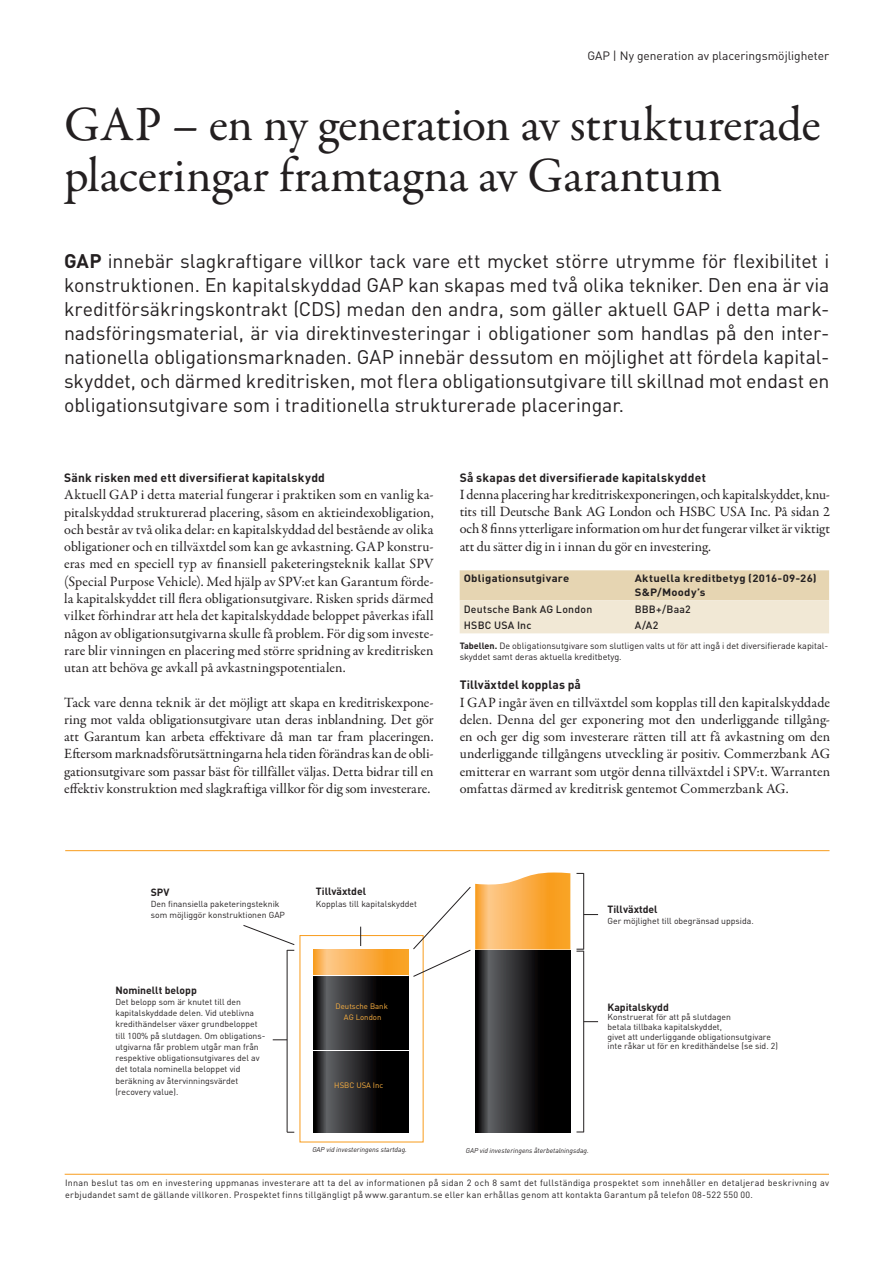
<style>
.page{position:relative;width:893px;height:1263px;background:#fff}
.page>*{position:absolute;margin:0;border:0;box-sizing:border-box;transform-origin:0 0}
.t1{font:49.5px/51px "Garamond Premr Pro";letter-spacing:-.01em;color:#231f20}
.t2{font:19.5px/24px "DINOT";letter-spacing:-.005em;color:#231f20;text-align:justify}
.t3{font:14.25px/17.2px "Garamond Premr Pro";color:#231f20;text-align:justify}
.t4{font:700 12px "DINOT";letter-spacing:.02em;color:#231f20}
.t5{font:12px "DINOT";color:#231f20}
.t6{font:700 10.5px/13.5px "DINOT";letter-spacing:.025em;color:#231f20;scale:1.08 1}
.t7{font:500 10.5px "DINOT";letter-spacing:.02em;color:#231f20}
.t8{font:700 10.35px "DINOT";color:#231f20}
.t9{font:9px/12px "DINOT";letter-spacing:.025em;color:#231f20}
.t10{font:9px/10.5px "DINOT";color:#231f20}
.t11{font:8.7px/11.2px "DINOT";color:#231f20}
.t12{font:7.8px/11.2px "DINOT";color:#fbb03f;text-align:center}
.t13{font:italic 6.9px "DINOT";color:#231f20}
.s1{font-weight:700}
</style>
<div class="page">
<hr style="left:65px;top:850px;width:764px;height:1px;background:#f89c1c">
<hr style="left:65px;top:1174px;width:764px;height:1px;background:#f89c1c">
<svg style="left:313px;top:976px;width:95px;height:74px;background:#212122"></svg>
<svg style="left:313px;top:949px;width:95px;height:26px;background:#faae49"></svg>
<svg style="left:475px;top:977px;width:95px;height:155px;background:#212122"></svg>
<svg style="left:413px;top:872px;width:157px;height:105px"></svg>
<svg style="left:273px;top:1039px;width:14px;height:1px"></svg>
<hr style="left:287px;top:950px;width:1px;height:182px;background:#231f20">
<svg style="left:243px;top:925px;width:52px;height:26px"></svg>
<svg style="left:584px;top:1021px;width:14px;height:1px"></svg>
<hr style="left:583px;top:951px;width:1px;height:181px;background:#231f20">
<svg style="left:584px;top:914px;width:14px;height:1px"></svg>
<hr style="left:583px;top:873px;width:1px;height:76px;background:#231f20">
<svg style="left:576px;top:949px;width:8px;height:3px"></svg>
<svg style="left:360px;top:927px;width:1px;height:19px"></svg>
<svg style="left:313px;top:1052px;width:95px;height:80px;background:#212122"></svg>
<svg style="left:460px;top:570px;width:369px;height:63px;background:#ebdfc4"></svg>
<p class="t5" style="left:587px;top:48px;width:243px">GAP | Ny generation av placeringsmöjligheter</p>
<h1 class="t1" style="left:64px;top:100px;width:758px">GAP – en ny generation av strukturerade placeringar framtagna av Garantum</h1>
<p class="t2" style="left:64px;top:249px;width:767px"><span class="s1">GAP</span> innebär slagkraftigare villkor tack vare ett mycket större utrymme för flexibilitet i konstruktionen. En kapitalskyddad GAP kan skapas med två olika tekniker. Den ena är via kreditförsäkringskontrakt (CDS) medan den andra, som gäller aktuell GAP i detta mark&shy;nadsföringsmaterial, är via direktinvesteringar i obligationer som handlas på den inter&shy;nationella obligationsmarknaden. GAP innebär dessutom en möjlighet att fördela kapital&shy;skyddet, och därmed kreditrisken, mot flera obligationsutgivare till skillnad mot endast en obligationsutgivare som i traditionella strukturerade placeringar.</p>
<p class="t4" style="left:64px;top:470px;width:262px">Sänk risken med ett diversifierat kapitalskydd</p>
<p class="t3" style="left:64px;top:487px;width:371px">Aktuell GAP i detta material fungerar i praktiken som en vanlig ka&shy;pitalskyddad strukturerad placering, såsom en aktieindexobligation, och består av två olika delar: en kapitalskyddad del bestående av olika obligationer och en tillväxtdel som kan ge avkastning. GAP konstru&shy;eras med en speciell typ av finansiell paketeringsteknik kallat SPV (Special Purpose Vehicle). Med hjälp av SPV:et kan Garantum förde&shy;la kapitalskyddet till flera obligationsutgivare. Risken sprids därmed vilket förhindrar att hela det kapitalskyddade beloppet påverkas ifall någon av obligationsutgivarna skulle få problem. För dig som investe&shy;rare blir vinningen en placering med större spridning av kreditrisken utan att behöva ge avkall på avkastningspotentialen.</p>
<p class="t3" style="left:64px;top:694px;width:371px">Tack vare denna teknik är det möjligt att skapa en kreditriskexpone&shy;ring mot valda obligationsutgivare utan deras inblandning. Det gör att Garantum kan arbeta effektivare då man tar fram placeringen.<br>Eftersom marknadsförutsättningarna hela tiden förändras kan de obli&shy;gationsutgivare som passar bäst för tillfället väljas. Detta bidrar till en effektiv konstruktion med slagkraftiga villkor för dig som investerare.</p>
<p class="t4" style="left:460px;top:469px;width:248px">Så skapas det diversifierade kapitalskyddet</p>
<p class="t3" style="left:460px;top:486px;width:372px">I denna placering har kreditriskexponeringen, och kapitalskyddet, knu&shy;tits till Deutsche Bank AG London och HSBC USA Inc. På sidan 2 och 8 finns ytterligare information om hur det fungerar vilket är viktigt att du sätter dig in i innan du gör en investering.</p>
<p class="t6" style="left:464px;top:571px;width:99px">Obligationsutgivare</p>
<p class="t6" style="left:635px;top:571px;width:170px">Aktuella kreditbetyg (2016-09-26)<br>S&amp;P/Moody’s</p>
<p class="t7" style="left:464px;top:602px;width:130px">Deutsche Bank AG London</p>
<p class="t7" style="left:635px;top:602px;width:58px">BBB+/Baa2</p>
<p class="t7" style="left:464px;top:619px;width:69px">HSBC USA Inc</p>
<p class="t7" style="left:635px;top:619px;width:25px">A/A2</p>
<p class="t10" style="left:460px;top:640px;width:370px"><span class="s1">Tabellen.</span> De obligationsutgivare som slutligen valts ut för att ingå i det diversifierade kapital&shy;skyddet samt deras aktuella kreditbetyg.</p>
<p class="t4" style="left:460px;top:677px;width:123px">Tillväxtdel kopplas på</p>
<p class="t3" style="left:460px;top:694px;width:372px">I GAP ingår även en tillväxtdel som kopplas till den kapitalskyddade delen. Denna del ger exponering mot den underliggande tillgång&shy;en och ger dig som investerare rätten till att få avkastning om den underliggande tillgångens utveckling är positiv. Commerzbank AG emitterar en warrant som utgör denna tillväxtdel i SPV:t. Warranten omfattas därmed av kreditrisk gentemot Commerzbank AG.</p>
<p class="t8" style="left:151px;top:885px;width:20px">SPV</p>
<p class="t11" style="left:151px;top:898px;width:136px">Den finansiella paketeringsteknik som möjliggör konstruktionen GAP</p>
<p class="t8" style="left:115px;top:983px;width:83px">Nominellt belopp</p>
<p class="t11" style="left:115px;top:996px;width:152px">Det belopp som är knutet till den kapitalskyddade delen. Vid uteblivna kredithändelser växer grundbeloppet till 100% på slutdagen. Om obligations&shy;utgivarna får problem utgår man från respektive obligationsutgivares del av det totala nominella beloppet vid beräkning av återvinningsvärdet (recovery value).</p>
<p class="t8" style="left:316px;top:885px;width:52px">Tillväxtdel</p>
<p class="t11" style="left:316px;top:898px;width:103px">Kopplas till kapitalskyddet</p>
<p class="t12" style="left:336px;top:1000px;width:54px">Deutsche Bank<br>AG London</p>
<p class="t12" style="left:334px;top:1079px;width:51px">HSBC USA Inc</p>
<p class="t8" style="left:607px;top:902px;width:52px">Tillväxtdel</p>
<p class="t11" style="left:607px;top:915px;width:148px">Ger möjlighet till obegränsad uppsida.</p>
<p class="t8" style="left:607px;top:1000px;width:63px">Kapitalskydd</p>
<p class="t11" style="left:607px;top:1012px;width:172px;line-height:9.4px">Konstruerat för att på slutdagen<br>betala tillbaka kapitalskyddet,<br>givet att underliggande obligationsutgivare inte råkar ut för en kredithändelse (se sid. 2)</p>
<p class="t13" style="left:312px;top:1145px;width:96px">GAP vid investeringens startdag.</p>
<p class="t13" style="left:466px;top:1146px;width:125px">GAP vid investeringens återbetalningsdag.</p>
<p class="t9" style="left:65px;top:1177px;width:765px">Innan beslut tas om en investering uppmanas investerare att ta del av informationen på sidan 2 och 8 samt det fullständiga prospektet som innehåller en detaljerad beskrivning av erbjudandet samt de gällande villkoren. Prospektet finns tillgängligt på www.garantum.se eller kan erhållas genom att kontakta Garantum på telefon 08-522 550 00.</p>
</div>
